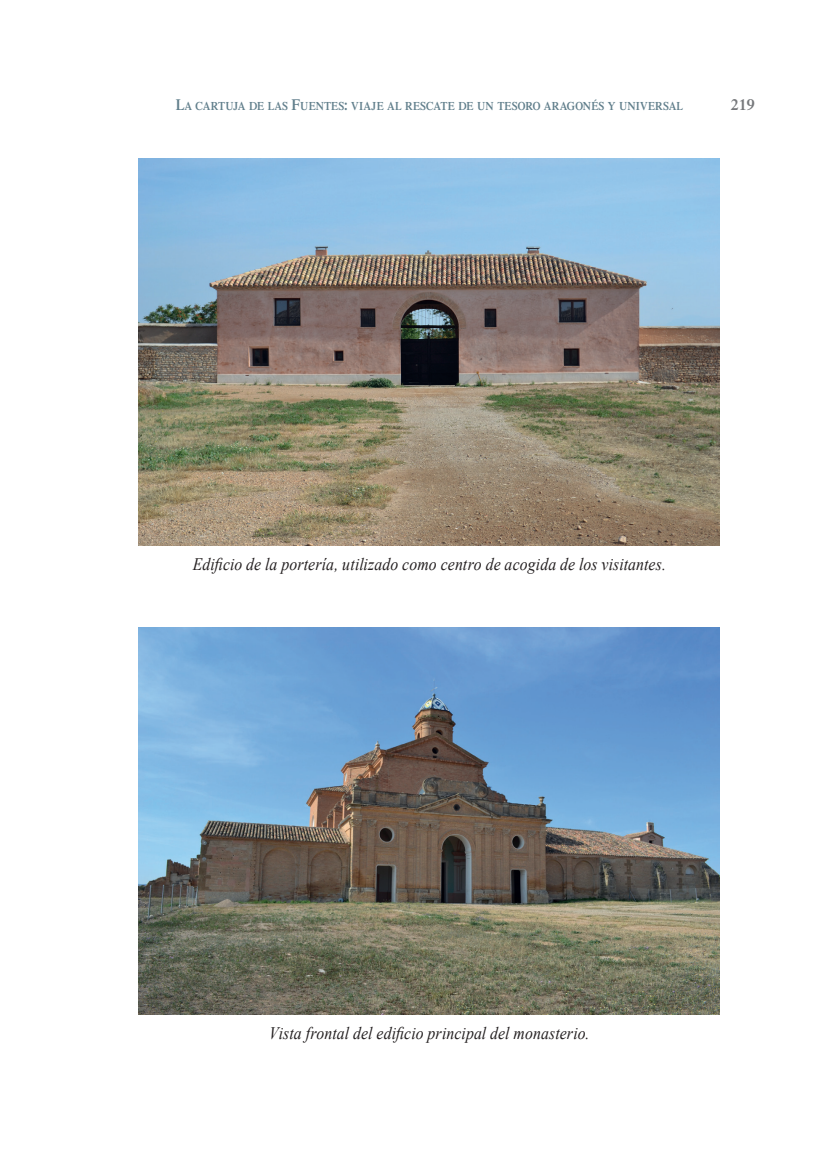
<style>
.page{position:relative;width:834px;height:1166px;background:#fff}
.page>*{position:absolute;margin:0;border:0;box-sizing:border-box;transform-origin:0 0}
.t1{font:italic 17.5px "Times New Roman";letter-spacing:.005em;color:#231f20;scale:.9 1}
.t2{font:600 15.75px "Times LT Std";color:#76787b}
.t3{font:600 11.9px "Times LT Std";letter-spacing:.01em;color:#607e8b;scale:.9 1}
.s1{font-size:15.75px}
</style>
<div class="page">
<img style="left:139px;top:628px;width:580px;height:386px">
<img style="left:139px;top:159px;width:580px;height:387px">
<p class="t3" style="left:176px;top:99px;width:565px"><span class="s1">L</span>A CARTUJA DE LAS <span class="s1">F</span>UENTES<span class="s1">:</span> VIAJE AL RESCATE DE UN TESORO ARAGONÉS Y UNIVERSAL</p>
<p class="t2" style="left:730px;top:95px;width:25px">219</p>
<p class="t1" style="left:193px;top:552px;width:527px">Edificio de la portería, utilizado como centro de acogida de los visitantes.</p>
<p class="t1" style="left:269px;top:1021px;width:357px">Vista frontal del edificio principal del monasterio.</p>
</div>
